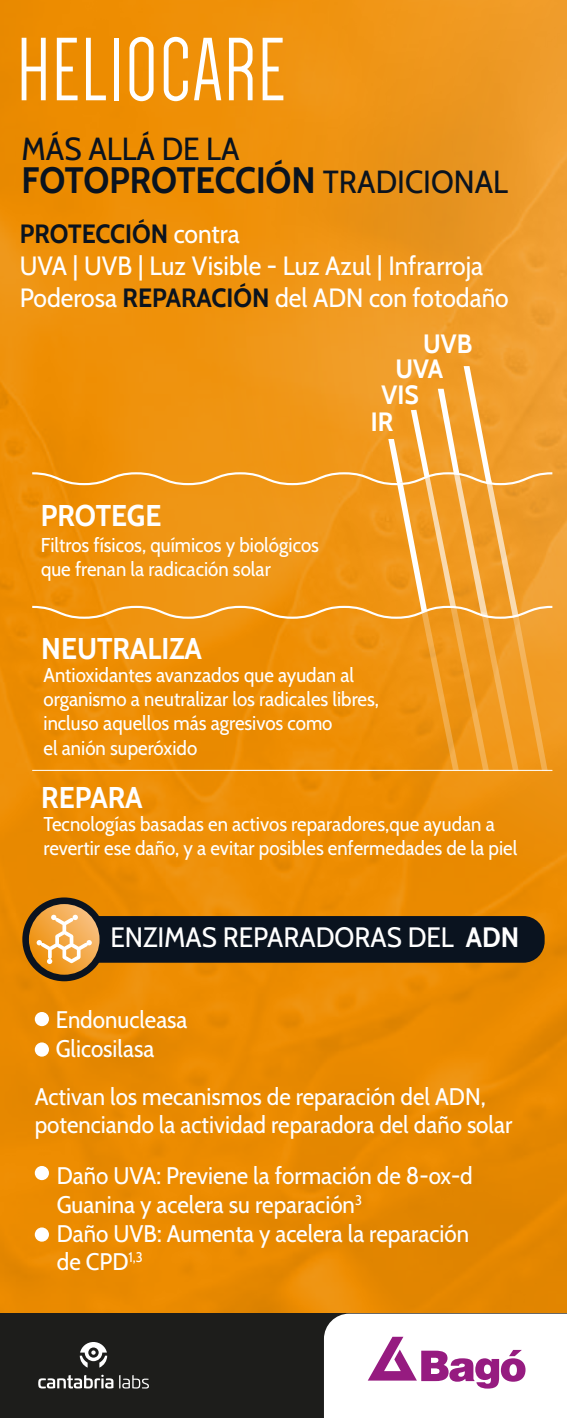
<style>
.page{position:relative;width:567px;height:1418px;background:#fff}
.page>*{position:absolute;margin:0;border:0;box-sizing:border-box;transform-origin:0 0}
.t1{font:700 semi-condensed 36.8px "Cabin";color:#0a131f}
.t2{font:semi-condensed 32px "Cabin";color:#0a131f}
.t3{font:700 semi-condensed 30px "Cabin";color:#fff}
.t4{font:semi-condensed 28px "Cabin";color:#fff}
.t5{font:semi-condensed 26.4px/31.8px "Cabin";color:#fff}
.t6{font:700 semi-condensed 26.4px "Cabin";color:#fff}
.t7{font:semi-condensed 24px/28.8px "Cabin";color:#fff}
.t8{font:semi-condensed 20px/24px "Cabin";color:#fff}
.s1{font-weight:400;font-size:32px}
.s2{font-weight:700;color:#0a131f}
.s3{font-weight:700}
</style>
<div class="page">
<img style="left:0;top:0;width:567px;height:1313px">
<div style="left:0;top:1313px;width:567px;height:104px;background:#1d1d1b"></div>
<svg style="left:32px;top:366px;width:520px;height:405px;background:#ef9719"></svg>
<svg style="left:22px;top:38px;width:24px;height:62px"></svg>
<svg style="left:57px;top:38px;width:21px;height:62px"></svg>
<svg style="left:86px;top:38px;width:20px;height:62px"></svg>
<div style="left:114px;top:38px;width:5px;height:62px;background:#fff"></div>
<svg style="left:129px;top:37px;width:25px;height:64px"></svg>
<svg style="left:164px;top:37px;width:24px;height:64px"></svg>
<svg style="left:194px;top:38px;width:27px;height:62px"></svg>
<svg style="left:229px;top:38px;width:24px;height:62px"></svg>
<svg style="left:263px;top:38px;width:20px;height:62px"></svg>
<div style="left:38px;top:916px;width:507px;height:46px;background:#0a131f;border-radius:21px"></div>
<div style="left:22px;top:897px;width:84px;height:84px;background:#0a131f;border-radius:50%"></div>
<svg style="left:29px;top:904px;width:71px;height:70px"></svg>
<div style="left:35px;top:1011px;width:14px;height:15px;background:#fff;border-radius:50%"></div>
<div style="left:35px;top:1165px;width:14px;height:15px;background:#fff;border-radius:50%"></div>
<div style="left:35px;top:1227px;width:14px;height:14px;background:#fff;border-radius:50%"></div>
<div style="left:35px;top:1042px;width:14px;height:14px;background:#fff;border-radius:50%"></div>
<svg style="left:37px;top:914px;width:55px;height:50px;background:#f4ba6e"></svg>
<svg style="left:38px;top:1374px;width:75px;height:14px"></svg>
<svg style="left:119px;top:1375px;width:30px;height:13px"></svg>
<svg style="left:80px;top:1342px;width:27px;height:25px"></svg>
<svg style="left:324px;top:1313px;width:243px;height:104px;background:#efe0ec"></svg>
<h2 class="t2" style="left:22px;top:123px;width:219px">MÁS ALLÁ DE LA</h2>
<h1 class="t1" style="left:22px;top:151px;width:488px">FOTOPROTECCIÓN <span class="s1">TRADICIONAL</span></h1>
<h3 class="t5" style="left:20px;top:216px;width:491px"><span class="s2">PROTECCIÓN</span> contra<br>UVA | UVB | Luz Visible - Luz Azul | Infrarroja<br>Poderosa <span class="s2">REPARACIÓN</span> del ADN con fotodaño</h3>
<h3 class="t3" style="left:41px;top:491px;width:122px">PROTEGE</h3>
<p class="t8" style="left:41px;top:531px;width:280px">Filtros físicos, químicos y biológicos que frenan la radicación solar</p>
<h3 class="t3" style="left:41px;top:624px;width:162px">NEUTRALIZA</h3>
<h3 class="t6" style="left:423px;top:322px;width:51px">UVB</h3>
<h3 class="t6" style="left:396px;top:348px;width:49px">UVA</h3>
<h3 class="t6" style="left:382px;top:374px;width:39px">VIS</h3>
<h3 class="t6" style="left:371px;top:401px;width:24px">IR</h3>
<p class="t8" style="left:44px;top:662px;width:337px">Antioxidantes avanzados que ayudan al organismo a neutralizar los radicales libres, incluso aquellos más agresivos como<br>el anión superóxido</p>
<h3 class="t3" style="left:41px;top:773px;width:103px">REPARA</h3>
<p class="t8" style="left:44px;top:811px;width:475px">Tecnologías basadas en activos reparadores,que ayudan a revertir ese daño, y a evitar posibles enfermedades de la piel</p>
<h3 class="t4" style="left:110px;top:915px;width:410px">ENZIMAS REPARADORAS DEL <span class="s3">ADN</span></h3>
<p class="t7" style="left:56px;top:1003px;width:133px">Endonucleasa<br>Glicosilasa</p>
<p class="t7" style="left:35px;top:1080px;width:479px">Activan los mecanismos de reparación del ADN, potenciando la actividad reparadora del daño solar</p>
<p class="t7" style="left:57px;top:1159px;width:417px">Daño UVA: Previene la formación de 8-ox-d<br>Guanina y acelera su reparación<sup>3<br></sup>Daño UVB: Aumenta y acelera la reparación de CPD<sup>1,3</sup></p>
</div>
